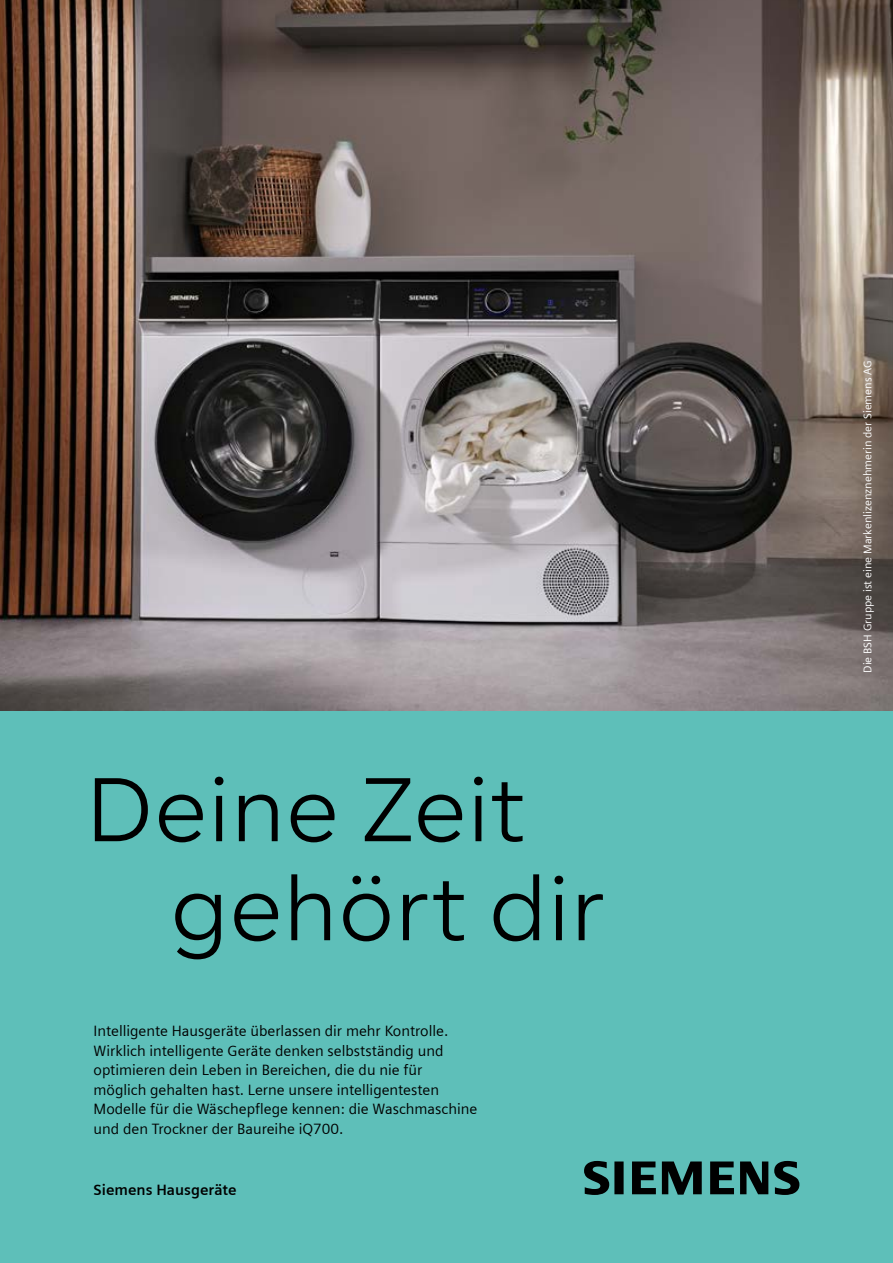
<style>
.page{position:relative;width:893px;height:1263px;background:#fff}
.page>*{position:absolute;margin:0;border:0;box-sizing:border-box;transform-origin:0 0}
.t1{font:90px/99px "Siemens Progress";color:#000}
.t2{font:15px/19.5px "Siemens Sans";color:#000}
.t3{font:700 15px "Siemens Sans";color:#000}
.t4{font:11.25px "Siemens Sans";color:#fff}
</style>
<div class="page">
<div style="left:0;top:710px;width:893px;height:553px;background:#5ebfb9"></div>
<img style="left:0;top:0;width:893px;height:710px">
<svg style="left:584px;top:1161px;width:215px;height:34px"></svg>
<h1 class="t1" style="left:170px;top:758px;width:437px;text-indent:-85px">Deine Zeit gehört dir</h1>
<p class="t2" style="left:94px;top:1021px;width:385px">Intelligente Hausgeräte überlassen dir mehr Kontrolle.<br>Wirklich intelligente Geräte denken selbstständig und optimieren dein Leben in Bereichen, die du nie für möglich gehalten hast. Lerne unsere intelligentesten Modelle für die Wäschepflege kennen: die Waschmaschine und den Trockner der Baureihe iQ700.</p>
<p class="t3" style="left:94px;top:1181px;width:145px">Siemens Hausgeräte</p>
<p class="t4" style="left:861px;top:673px;width:314px;rotate:-90deg">Die BSH Gruppe ist eine Markenlizenznehmerin der Siemens AG</p>
</div>
